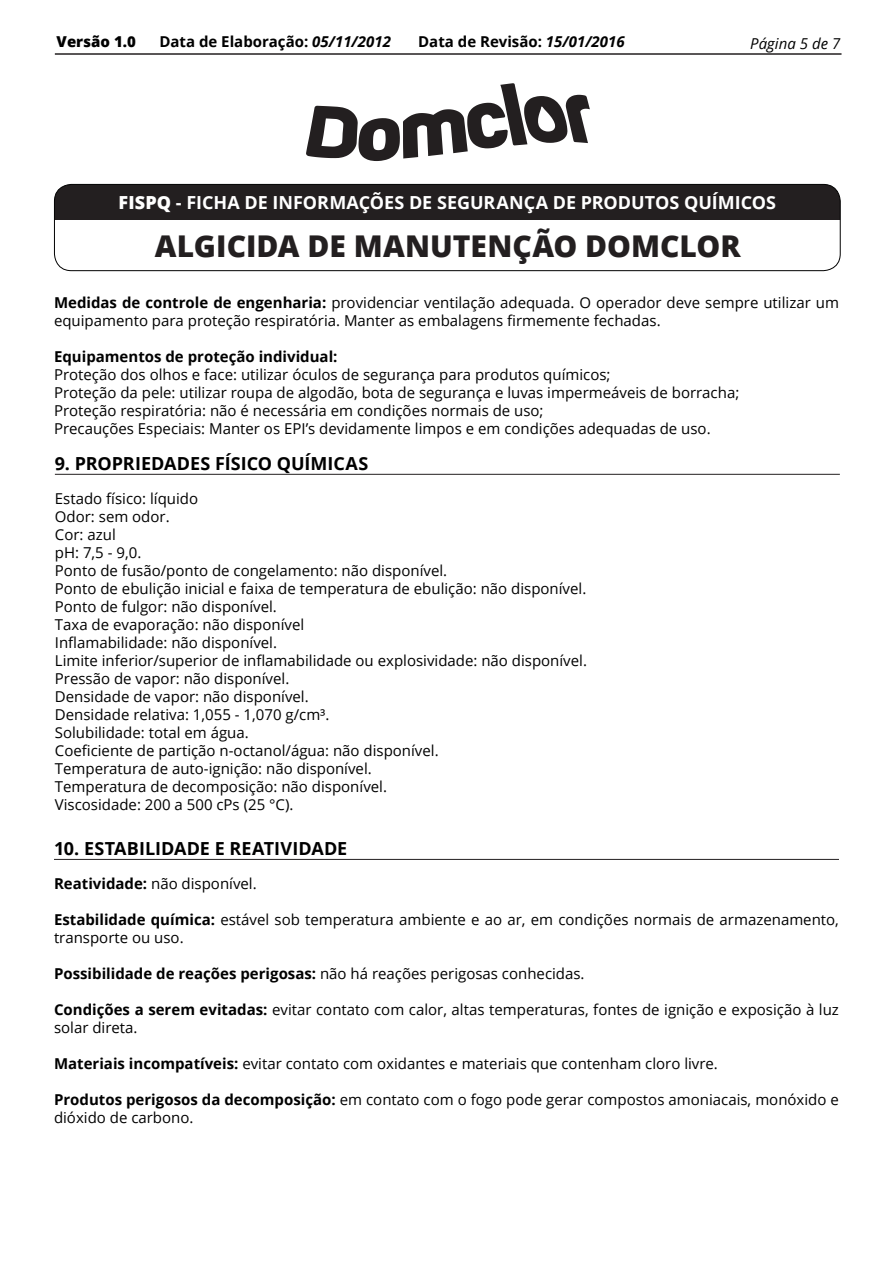
<style>
.page{position:relative;width:893px;height:1263px;background:#fff}
.page>*{position:absolute;margin:0;border:0;box-sizing:border-box;transform-origin:0 0}
.t1{font:800 30px "Open Sans";color:#231f20}
.t2{font:700 18px "Open Sans";color:#000}
.t3{font:700 18px "Open Sans";color:#fff}
.t4{font:15px/18px "Open Sans";color:#000}
.t5{font:700 15px "Open Sans";color:#000}
.t6{font:italic 15px "Open Sans";letter-spacing:.005em;color:#000}
.t7{font:800 15px "Open Sans";color:#000}
.s1{font-style:italic}
.s2{font-weight:800}
.s3{font-weight:700}
.s4{font-weight:400}
</style>
<div class="page">
<div style="left:54px;top:184px;width:786px;height:36px;background:#231f20"></div>
<div style="left:54px;top:184px;width:787px;height:87px;border:1px solid #000;border-radius:17px"></div>
<svg style="left:306px;top:83px;width:284px;height:78px"></svg>
<hr style="left:55px;top:53px;width:786px;height:2px;background:#231f20">
<hr style="left:55px;top:474px;width:785px;height:1px;background:#231f20">
<hr style="left:54px;top:859px;width:785px;height:1px;background:#231f20">
<p class="t7" style="left:57px;top:31px;width:81px">Versão 1.0</p>
<p class="t5" style="left:159px;top:31px;width:233px">Data de Elaboração: <span class="s1">05/11/2012</span></p>
<p class="t5" style="left:418px;top:31px;width:208px">Data de Revisão: <span class="s1">15/01/2016</span></p>
<p class="t6" style="left:750px;top:33px;width:92px">Página 5 de 7</p>
<p class="t3" style="left:119px;top:190px;width:659px"><span class="s2">FISPQ</span> - FICHA DE INFORMAÇÕES DE SEGURANÇA DE PRODUTOS QUÍMICOS</p>
<h1 class="t1" style="left:155px;top:223px;width:587px">ALGICIDA DE MANUTENÇÃO DOMCLOR</h1>
<p class="t4" style="left:54px;top:293px;width:786px"><span class="s3">Medidas de controle de engenharia:</span> providenciar ventilação adequada. O operador deve sempre utilizar um equipamento para proteção respiratória. Manter as embalagens firmemente fechadas.</p>
<p class="t5" style="left:54px;top:346px;width:285px">Equipamentos de proteção individual:</p>
<p class="t4" style="left:54px;top:365px;width:687px">Proteção dos olhos e face: utilizar óculos de segurança para produtos químicos;<br>Proteção da pele: utilizar roupa de algodão, bota de segurança e luvas impermeáveis de borracha; Proteção respiratória: não é necessária em condições normais de uso;<br>Precauções Especiais: Manter os EPI’s devidamente limpos e em condições adequadas de uso.</p>
<p class="t2" style="left:55px;top:451px;width:315px">9. PROPRIEDADES FÍSICO QUÍMICAS</p>
<p class="t4" style="left:55px;top:489px;width:534px">Estado físico: líquido<br>Odor: sem odor.<br>Cor: azul<br>pH: 7,5 - 9,0.<br>Ponto de fusão/ponto de congelamento: não disponível.<br>Ponto de ebulição inicial e faixa de temperatura de ebulição: não disponível.<br>Ponto de fulgor: não disponível.<br>Taxa de evaporação: não disponível<br>Inflamabilidade: não disponível.<br>Limite inferior/superior de inflamabilidade ou explosividade: não disponível.<br>Pressão de vapor: não disponível.<br>Densidade de vapor: não disponível.<br>Densidade relativa: 1,055 - 1,070 g/cm³.<br>Solubilidade: total em água.<br>Coeficiente de partição n-octanol/água: não disponível.<br>Temperatura de auto-ignição: não disponível.<br>Temperatura de decomposição: não disponível.<br>Viscosidade: 200 a 500 cPs (25 °C).</p>
<p class="t2" style="left:54px;top:836px;width:295px">10. ESTABILIDADE E REATIVIDADE</p>
<p class="t4" style="left:54px;top:874px;width:204px"><span class="s3">Reatividade:</span> não disponível.</p>
<p class="t4" style="left:54px;top:910px;width:786px"><span class="s3">Estabilidade química:</span> estável sob temperatura ambiente e ao ar, em condições normais de armazenamento, transporte ou uso.</p>
<p class="t5" style="left:54px;top:963px;width:532px">Possibilidade de reações perigosas: <span class="s4">não há reações perigosas conhecidas.</span></p>
<p class="t4" style="left:54px;top:1000px;width:786px"><span class="s3">Condições a serem evitadas:</span> evitar contato com calor, altas temperaturas, fontes de ignição e exposição à luz solar direta.</p>
<p class="t4" style="left:54px;top:1054px;width:665px"><span class="s3">Materiais incompatíveis:</span> evitar contato com oxidantes e materiais que contenham cloro livre.</p>
<p class="t4" style="left:54px;top:1090px;width:786px"><span class="s3">Produtos perigosos da decomposição:</span> em contato com o fogo pode gerar compostos amoniacais, monóxido e dióxido de carbono.</p>
</div>
